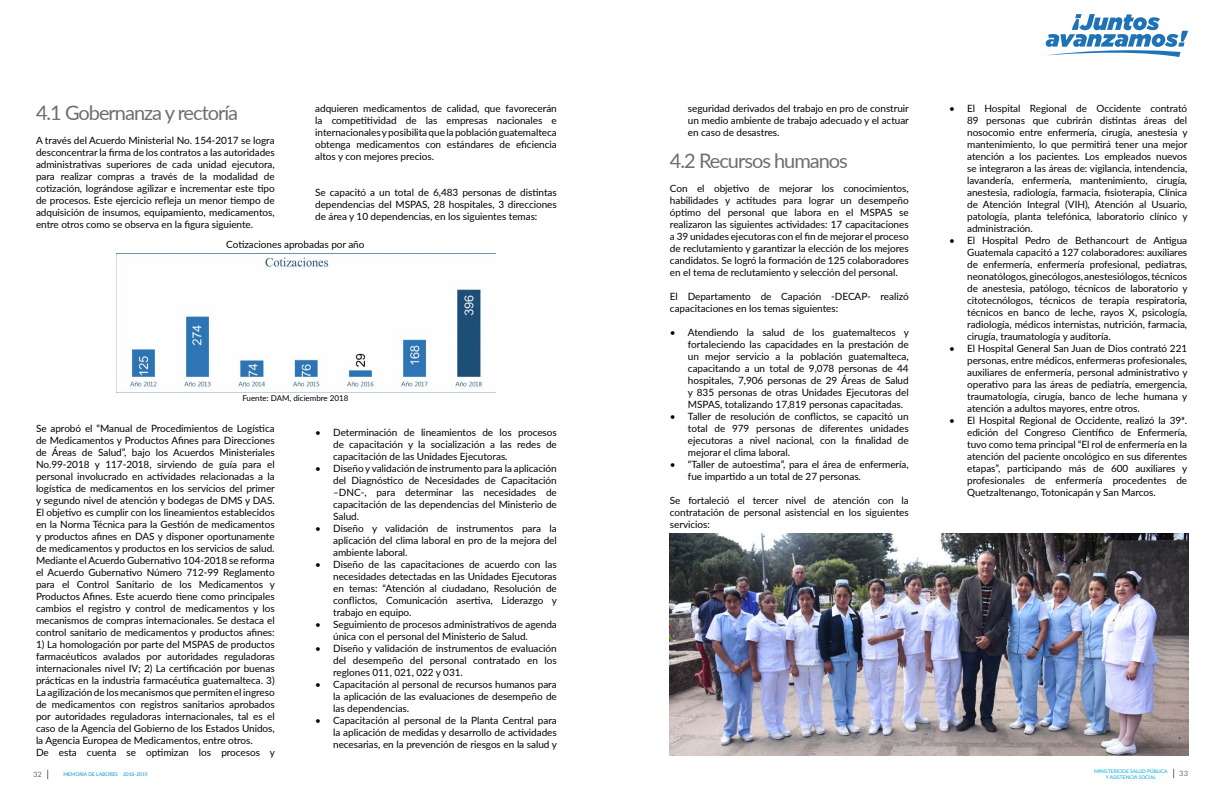
<style>
.page{position:relative;width:1224px;height:792px;background:#fff}
.page>*{position:absolute;margin:0;border:0;box-sizing:border-box;transform-origin:0 0}
.t1{font:20px "Lato";letter-spacing:-.05em;color:#6d6e71}
.t2{font:10px/12px "Lato";letter-spacing:-.005em;color:#000;text-align:justify}
.t3{font:8px "Lato";color:#000}
.t4{font:7.4px "Lato";color:#6d6e71}
.t5{font:5px "Lato";letter-spacing:-.005em;color:#00a9e0}
.t6{font:5px "Lato";letter-spacing:-.005em;color:#0098d7}
</style>
<div class="page">
<svg style="left:1045px;top:14px;width:143px;height:43px"></svg>
<img style="left:116px;top:253px;width:380px;height:139px">
<img style="left:670px;top:534px;width:518px;height:222px">
<h1 class="t1" style="left:36px;top:98px;width:204px">4.1 Gobernanza y rectoría</h1>
<p class="t2" style="left:36px;top:134px;width:240px">A través del Acuerdo Ministerial No. 154-2017 se logra desconcentrar la firma de los contratos a las autoridades administrativas superiores de cada unidad ejecutora, para realizar compras a través de la modalidad de cotización, lográndose agilizar e incrementar este tipo de procesos. Este ejercicio refleja un menor tiempo de adquisición de insumos, equipamiento, medicamentos, entre otros como se observa en la figura siguiente.</p>
<p class="t2" style="left:315px;top:102px;width:243px">adquieren medicamentos de calidad, que favorecerán la competitividad de las empresas nacionales e internacionales y posibilita que la población guatemalteca obtenga medicamentos con estándares de eficiencia altos y con mejores precios.</p>
<p class="t2" style="left:315px;top:186px;width:243px">Se capacitó a un total de 6,483 personas de distintas dependencias del MSPAS, 28 hospitales, 3 direcciones de área y 10 dependencias, en los siguientes temas:</p>
<p class="t2" style="left:226px;top:238px;width:140px">Cotizaciones aprobadas por año</p>
<p class="t3" style="left:242px;top:392px;width:108px">Fuente: DAM, diciembre 2018</p>
<p class="t2" style="left:36px;top:422px;width:241px">Se aprobó el “Manual de Procedimientos de Logística de Medicamentos y Productos Afines para Direcciones de Áreas de Salud”, bajo los Acuerdos Ministeriales No.99-2018 y 117-2018, sirviendo de guía para el personal involucrado en actividades relacionadas a la logística de medicamentos en los servicios del primer y segundo nivel de atención y bodegas de DMS y DAS.<br>El objetivo es cumplir con los lineamientos establecidos en la Norma Técnica para la Gestión de medicamentos y productos afines en DAS y disponer oportunamente de medicamentos y productos en los servicios de salud.<br>Mediante el Acuerdo Gubernativo 104-2018 se reforma el Acuerdo Gubernativo Número 712-99 Reglamento para el Control Sanitario de los Medicamentos y Productos Afines. Este acuerdo tiene como principales cambios el registro y control de medicamentos y los mecanismos de compras internacionales. Se destaca el control sanitario de medicamentos y productos afines:</p>
<p class="t2" style="left:36px;top:638px;width:241px;text-align:left">1) La homologación por parte del MSPAS de productos farmacéuticos avalados por autoridades reguladoras internacionales nivel IV; 2) La certificación por buenas prácticas en la industria farmacéutica guatemalteca. 3)<br>La agilización de los mecanismos que permiten el ingreso de medicamentos con registros sanitarios aprobados por autoridades reguladoras internacionales, tal es el caso de la Agencia del Gobierno de los Estados Unidos, la Agencia Europea de Medicamentos, entre otros.<br>De esta cuenta se optimizan los procesos y</p>
<p class="t2" style="left:333px;top:426px;width:225px;text-indent:-18px">• Determinación de lineamientos de los procesos de capacitación y la socialización a las redes de capacitación de las Unidades Ejecutoras.</p>
<p class="t2" style="left:333px;top:462px;width:225px;text-indent:-18px">• Diseño y validación de instrumento para la aplicación del Diagnóstico de Necesidades de Capacitación –DNC-, para determinar las necesidades de capacitación de las dependencias del Ministerio de Salud.</p>
<p class="t2" style="left:333px;top:522px;width:225px;text-indent:-18px">• Diseño y validación de instrumentos para la aplicación del clima laboral en pro de la mejora del ambiente laboral.</p>
<p class="t2" style="left:333px;top:558px;width:225px;text-indent:-18px">• Diseño de las capacitaciones de acuerdo con las necesidades detectadas en las Unidades Ejecutoras en temas: “Atención al ciudadano, Resolución de conflictos, Comunicación asertiva, Liderazgo y trabajo en equipo.</p>
<p class="t2" style="left:333px;top:618px;width:225px;text-indent:-18px">• Seguimiento de procesos administrativos de agenda única con el personal del Ministerio de Salud.</p>
<p class="t2" style="left:333px;top:642px;width:225px;text-indent:-18px">• Diseño y validación de instrumentos de evaluación del desempeño del personal contratado en los reglones 011, 021, 022 y 031.</p>
<p class="t2" style="left:333px;top:678px;width:225px;text-indent:-18px">• Capacitación al personal de recursos humanos para la aplicación de las evaluaciones de desempeño de las dependencias.</p>
<p class="t2" style="left:333px;top:714px;width:225px;text-indent:-18px">• Capacitación al personal de la Planta Central para la aplicación de medidas y desarrollo de actividades necesarias, en la prevención de riesgos en la salud y</p>
<p class="t2" style="left:688px;top:102px;width:222px">seguridad derivados del trabajo en pro de construir un medio ambiente de trabajo adecuado y el actuar en caso de desastres.</p>
<h1 class="t1" style="left:670px;top:146px;width:179px">4.2 Recursos humanos</h1>
<p class="t2" style="left:670px;top:182px;width:240px">Con el objetivo de mejorar los conocimientos, habilidades y actitudes para lograr un desempeño óptimo del personal que labora en el MSPAS se realizaron las siguientes actividades: 17 capacitaciones a 39 unidades ejecutoras con el fin de mejorar el proceso de reclutamiento y garantizar la elección de los mejores candidatos. Se logró la formación de 125 colaboradores en el tema de reclutamiento y selección del personal.</p>
<p class="t2" style="left:670px;top:290px;width:240px">El Departamento de Capación -DECAP- realizó capacitaciones en los temas siguientes:</p>
<p class="t2" style="left:688px;top:326px;width:223px;text-indent:-18px">• Atendiendo la salud de los guatemaltecos y fortaleciendo las capacidades en la prestación de un mejor servicio a la población guatemalteca, capacitando a un total de 9,078 personas de 44 hospitales, 7,906 personas de 29 Áreas de Salud y 835 personas de otras Unidades Ejecutoras del MSPAS, totalizando 17,819 personas capacitadas.</p>
<p class="t2" style="left:688px;top:410px;width:222px;text-indent:-18px">• Taller de resolución de conflictos, se capacitó un total de 979 personas de diferentes unidades ejecutoras a nivel nacional, con la finalidad de mejorar el clima laboral.</p>
<p class="t2" style="left:688px;top:458px;width:222px;text-indent:-18px">• “Taller de autoestima”, para el área de enfermería, fue impartido a un total de 27 personas.</p>
<p class="t2" style="left:670px;top:494px;width:240px">Se fortaleció el tercer nivel de atención con la contratación de personal asistencial en los siguientes servicios:</p>
<p class="t2" style="left:967px;top:102px;width:222px;text-indent:-18px">• El Hospital Regional de Occidente contrató 89 personas que cubrirán distintas áreas del nosocomio entre enfermería, cirugía, anestesia y mantenimiento, lo que permitirá tener una mejor atención a los pacientes. Los empleados nuevos se integraron a las áreas de: vigilancia, intendencia, lavandería, enfermería, mantenimiento, cirugía, anestesia, radiología, farmacia, fisioterapia, Clínica de Atención Integral (VIH), Atención al Usuario, patología, planta telefónica, laboratorio clínico y administración.</p>
<p class="t2" style="left:967px;top:234px;width:222px;text-indent:-18px">• El Hospital Pedro de Bethancourt de Antigua Guatemala capacitó a 127 colaboradores: auxiliares de enfermería, enfermería profesional, pediatras, neonatólogos, ginecólogos, anestesiólogos, técnicos de anestesia, patólogo, técnicos de laboratorio y citotecnólogos, técnicos de terapia respiratoria, técnicos en banco de leche, rayos X, psicología, radiología, médicos internistas, nutrición, farmacia, cirugía, traumatología y auditoría.</p>
<p class="t2" style="left:967px;top:342px;width:222px;text-indent:-18px">• El Hospital General San Juan de Dios contrató 221 personas, entre médicos, enfermeras profesionales, auxiliares de enfermería, personal administrativo y operativo para las áreas de pediatría, emergencia, traumatología, cirugía, banco de leche humana y atención a adultos mayores, entre otros.</p>
<p class="t2" style="left:967px;top:414px;width:222px;text-indent:-18px">• El Hospital Regional de Occidente, realizó la 39ª. edición del Congreso Científico de Enfermería, tuvo como tema principal “El rol de enfermería en la atención del paciente oncológico en sus diferentes etapas”, participando más de 600 auxiliares y profesionales de enfermería procedentes de Quetzaltenango, Totonicapán y San Marcos.</p>
<p class="t5" style="left:1094px;top:767px;width:75px">MINISTERIODE SALUD PÚBLICA</p>
<p class="t4" style="left:33px;top:769px;width:10px">32</p>
<p class="t5" style="left:1106px;top:773px;width:52px">Y ASISTENCIA SOCIAL</p>
<p class="t6" style="left:63px;top:771px;width:86px">MEMORIA DE LABORES 2018-2019</p>
<p class="t4" style="left:1179px;top:768px;width:10px">33</p>
</div>
